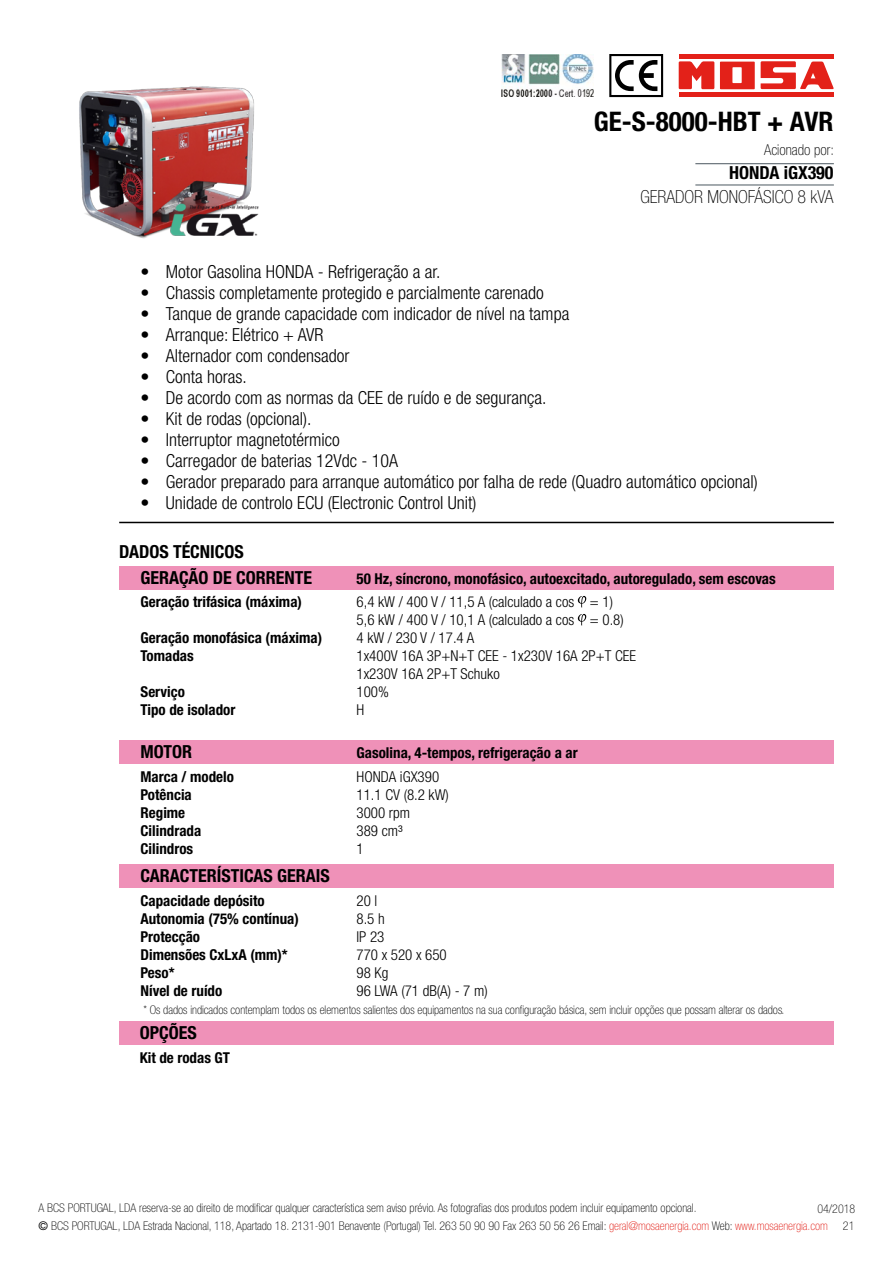
<style>
.page{position:relative;width:893px;height:1263px;background:#fff}
.page>*{position:absolute;margin:0;border:0;box-sizing:border-box;transform-origin:0 0}
.t1{font:700 condensed 27px "Helvetica Neue LT Std";color:#000}
.t2{font:300 condensed 18px "Helvetica Neue LT Std";color:#000}
.t3{font:700 condensed 18px/26.1px "Helvetica Neue LT Std";color:#000}
.t4{font:100 condensed 18px "Helvetica Neue LT Std";color:#000}
.t5{font:700 condensed 15px "Helvetica Neue LT Std";color:#000}
.t6{font:300 condensed 15px/18px "Helvetica Neue LT Std";color:#000}
.t7{font:100 condensed 15px "Helvetica Neue LT Std";color:#000}
.t8{font:100 condensed 12px/18px "Helvetica Neue LT Std";color:#000}
.s1{font-weight:100}
.s2{font-weight:400}
.s3{color:#e32119}
</style>
<div class="page">
<img style="left:79px;top:86px;width:180px;height:153px">
<hr style="left:695px;top:163px;width:139px;height:1px;background:#4b575f">
<hr style="left:695px;top:185px;width:139px;height:1px;background:#4b575f">
<hr style="left:119px;top:522px;width:715px;height:1px;background:#000">
<div style="left:119px;top:566px;width:715px;height:23px;background:#ef91b8"></div>
<svg style="left:578px;top:596px;width:8px;height:11px"></svg>
<svg style="left:578px;top:614px;width:8px;height:11px"></svg>
<div style="left:119px;top:741px;width:715px;height:23px;background:#ef91b8"></div>
<div style="left:119px;top:864px;width:715px;height:23px;background:#ef91b8"></div>
<div style="left:119px;top:1022px;width:715px;height:23px;background:#ef91b8"></div>
<img style="left:502px;top:54px;width:91px;height:42px">
<svg style="left:609px;top:54px;width:54px;height:43px"></svg>
<hr style="left:679px;top:54px;width:155px;height:4px;background:#e32119">
<hr style="left:679px;top:93px;width:155px;height:4px;background:#e32119">
<svg style="left:720px;top:62px;width:35px;height:27px"></svg>
<svg style="left:679px;top:61px;width:35px;height:28px"></svg>
<svg style="left:761px;top:61px;width:73px;height:28px"></svg>
<h1 class="t1" style="left:594px;top:105px;width:241px">GE-S-8000-HBT + AVR</h1>
<p class="t7" style="left:764px;top:142px;width:71px">Acionado por:</p>
<p class="t3" style="left:729px;top:160px;width:106px">HONDA iGX390</p>
<p class="t4" style="left:640px;top:187px;width:195px">GERADOR MONOFÁSICO 8 kVA</p>
<p class="t2" style="left:140px;top:261px;width:302px"><span class="s1">•</span> Motor Gasolina HONDA - Refrigeração a ar.</p>
<p class="t2" style="left:140px;top:282px;width:405px"><span class="s1">•</span> Chassis completamente protegido e parcialmente carenado</p>
<p class="t2" style="left:140px;top:303px;width:430px"><span class="s1">•</span> Tanque de grande capacidade com indicador de nível na tampa</p>
<p class="t2" style="left:140px;top:324px;width:185px"><span class="s1">•</span> Arranque: Elétrico + AVR</p>
<p class="t2" style="left:140px;top:345px;width:211px"><span class="s1">•</span> Alternador com condensador</p>
<p class="t2" style="left:140px;top:366px;width:108px"><span class="s1">•</span> Conta horas.</p>
<p class="t2" style="left:140px;top:387px;width:407px"><span class="s1">•</span> De acordo com as normas da CEE de ruído e de segurança.</p>
<p class="t2" style="left:140px;top:408px;width:173px"><span class="s1">•</span> Kit de rodas (opcional).</p>
<p class="t2" style="left:140px;top:430px;width:201px"><span class="s1">•</span> Interruptor magnetotérmico</p>
<p class="t2" style="left:140px;top:451px;width:259px"><span class="s1">•</span> Carregador de baterias 12Vdc - 10A</p>
<p class="t2" style="left:140px;top:472px;width:619px"><span class="s1">•</span> Gerador preparado para arranque automático por falha de rede (Quadro automático opcional)</p>
<p class="t2" style="left:140px;top:493px;width:337px"><span class="s1">•</span> Unidade de controlo ECU (Electronic Control Unit)</p>
<p class="t3" style="left:141px;top:538px;width:173px;text-indent:-21px">DADOS TÉCNICOS<br>GERAÇÃO DE CORRENTE</p>
<p class="t5" style="left:357px;top:569px;width:421px">50 Hz, síncrono, monofásico, autoexcitado, autoregulado, sem escovas</p>
<p class="t5" style="left:141px;top:593px;width:163px">Geração trifásica (máxima)</p>
<p class="t6" style="left:357px;top:593px;width:269px">6,4 kW / 400 V / 11,5 A (calculado a cos = 1)<br>5,6 kW / 400 V / 10,1 A (calculado a cos = 0.8)</p>
<p class="t5" style="left:141px;top:629px;width:183px">Geração monofásica (máxima)</p>
<p class="t6" style="left:357px;top:629px;width:119px">4 kW / 230 V / 17.4 A</p>
<p class="t5" style="left:141px;top:647px;width:55px">Tomadas</p>
<p class="t6" style="left:357px;top:647px;width:281px">1x400V 16A 3P+N+T CEE - 1x230V 16A 2P+T CEE<br>1x230V 16A 2P+T Schuko</p>
<p class="t5" style="left:141px;top:683px;width:46px">Serviço</p>
<p class="t6" style="left:357px;top:683px;width:34px">100%</p>
<p class="t5" style="left:141px;top:701px;width:96px">Tipo de isolador</p>
<p class="t6" style="left:357px;top:701px;width:9px">H</p>
<p class="t3" style="left:141px;top:739px;width:53px">MOTOR</p>
<p class="t5" style="left:357px;top:744px;width:223px">Gasolina, 4-tempos, refrigeração a ar</p>
<p class="t5" style="left:141px;top:768px;width:95px">Marca / modelo</p>
<p class="t6" style="left:357px;top:768px;width:84px">HONDA iGX390</p>
<p class="t5" style="left:141px;top:786px;width:53px">Potência</p>
<p class="t6" style="left:357px;top:786px;width:94px">11.1 CV (8.2 kW)</p>
<p class="t5" style="left:141px;top:804px;width:46px">Regime</p>
<p class="t6" style="left:357px;top:804px;width:55px">3000 rpm</p>
<p class="t5" style="left:141px;top:822px;width:62px">Cilindrada</p>
<p class="t6" style="left:357px;top:822px;width:48px">389 cm³</p>
<p class="t5" style="left:141px;top:840px;width:54px">Cilindros</p>
<p class="t6" style="left:357px;top:840px;width:9px">1</p>
<p class="t3" style="left:140px;top:862px;width:191px">CARACTERÍSTICAS GERAIS</p>
<p class="t5" style="left:140px;top:892px;width:126px">Capacidade depósito</p>
<p class="t6" style="left:356px;top:892px;width:22px">20 l</p>
<p class="t5" style="left:140px;top:910px;width:160px">Autonomia (75% contínua)</p>
<p class="t6" style="left:356px;top:910px;width:30px">8.5 h</p>
<p class="t5" style="left:140px;top:928px;width:61px">Protecção</p>
<p class="t6" style="left:356px;top:928px;width:29px">IP 23</p>
<p class="t5" style="left:140px;top:946px;width:149px">Dimensões CxLxA (mm)*</p>
<p class="t6" style="left:356px;top:946px;width:92px">770 x 520 x 650</p>
<p class="t5" style="left:140px;top:964px;width:36px">Peso*</p>
<p class="t6" style="left:356px;top:964px;width:33px">98 Kg</p>
<p class="t5" style="left:140px;top:982px;width:83px">Nível de ruído</p>
<p class="t6" style="left:356px;top:982px;width:133px">96 LWA (71 dB(A) - 7 m)</p>
<p class="t8" style="left:143px;top:1001px;width:643px">* Os dados indicados contemplam todos os elementos salientes dos equipamentos na sua configuração básica, sem incluir opções que possam alterar os dados.</p>
<p class="t3" style="left:140px;top:1019px;width:59px">OPÇÕES</p>
<p class="t5" style="left:140px;top:1049px;width:92px">Kit de rodas GT</p>
<p class="t8" style="left:39px;top:1199px;width:817px">A BCS PORTUGAL, LDA reserva-se ao direito de modificar qualquer característica sem aviso prévio. As fotografias dos produtos podem incluir equipamento opcional.<br><span class="s2">©</span> BCS PORTUGAL, LDA Estrada Nacional, 118, Apartado 18. 2131-901 Benavente (Portugal) Tel. 263 50 90 90 Fax 263 50 56 26 Email: <span class="s3">geral@mosaenergia.com</span> Web: <span class="s3">www.mosaenergia.com</span> 21</p>
<p class="t8" style="left:817px;top:1199px;width:39px">04/2018</p>
</div>
